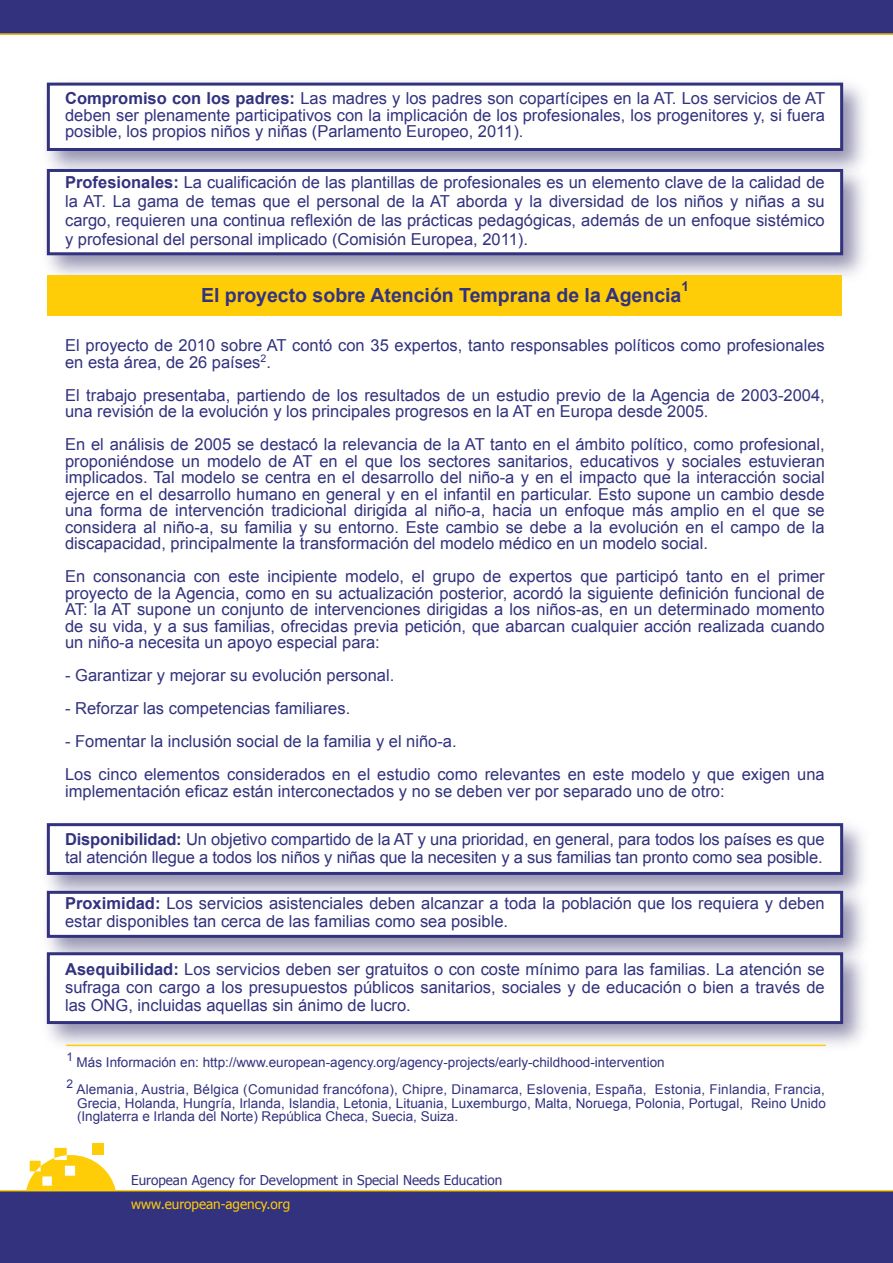
<style>
.page{position:relative;width:893px;height:1263px;background:#fff}
.page>*{position:absolute;margin:0;border:0;box-sizing:border-box;transform-origin:0 0}
.t1{font:700 19.5px "Arial";color:#32327f}
.t2{font:16.5px/16.5px "Arial";color:#32327f;text-align:justify}
.t3{font:13.5px/13.5px "Arial";color:#32327f;text-align:justify}
.t4{font:13.5px "Tahoma";color:#32327f}
.t5{font:13.5px "Tahoma";color:#ffcc08}
.t6{font:700 13.5px "Arial";color:#32327f}
.s1{font-weight:700}
</style>
<div class="page">
<div style="left:0;top:0;width:893px;height:34px;background:#32327f"></div>
<div style="left:0;top:1191px;width:893px;height:72px;background:#32327f"></div>
<div style="left:92px;top:1143px;width:12px;height:11px;background:#ffcc08"></div>
<svg style="left:26px;top:1148px;width:90px;height:42px"></svg>
<hr style="left:0;top:1190px;width:893px;height:1px;background:#ffcc08">
<img style="left:46px;top:82px;width:818px;height:75px">
<div style="left:47px;top:83px;width:796px;height:68px;background:#fff;border:3px solid #32327f"></div>
<div style="left:47px;top:169px;width:796px;height:86px;background:#fff;border:3px solid #32327f"></div>
<img style="left:46px;top:823px;width:818px;height:56px">
<div style="left:47px;top:823px;width:796px;height:52px;background:#fff;border:3px solid #32327f"></div>
<div style="left:47px;top:891px;width:796px;height:47px;background:#fff;border:3px solid #32327f"></div>
<div style="left:47px;top:952px;width:796px;height:72px;background:#fff;border:3px solid #32327f"></div>
<div style="left:47px;top:275px;width:795px;height:41px;background:#ffcc08"></div>
<hr style="left:0;top:33px;width:893px;height:2px;background:#ffcc08">
<hr style="left:66px;top:1044px;width:760px;height:2px;background:#ffcc08">
<p class="t2" style="left:65px;top:90px;width:761px"><span class="s1">Compromiso con los padres:</span> Las madres y los padres son copartícipes en la AT. Los servicios de AT deben ser plenamente participativos con la implicación de los profesionales, los progenitores y, si fuera posible, los propios niños y niñas (Parlamento Europeo, 2011).</p>
<p class="t2" style="left:65px;top:173px;width:761px;line-height:18.8px"><span class="s1">Profesionales:</span> La cualificación de las plantillas de profesionales es un elemento clave de la calidad de la AT. La gama de temas que el personal de la AT aborda y la diversidad de los niños y niñas a su cargo, requieren una continua reflexión de las prácticas pedagógicas, además de un enfoque sistémico y profesional del personal implicado (Comisión Europea, 2011).</p>
<h2 class="t1" style="left:201px;top:282px;width:482px">El proyecto sobre Atención Temprana de la Agencia</h2>
<h2 class="t6" style="left:681px;top:277px;width:9px">1</h2>
<p class="t2" style="left:65px;top:337px;width:761px">El proyecto de 2010 sobre AT contó con 35 expertos, tanto responsables políticos como profesionales en esta área, de 26 países<sup>2</sup>.</p>
<p class="t2" style="left:65px;top:387px;width:761px">El trabajo presentaba, partiendo de los resultados de un estudio previo de la Agencia de 2003-2004, una revisión de la evolución y los principales progresos en la AT en Europa desde 2005.</p>
<p class="t2" style="left:65px;top:436px;width:761px">En el análisis de 2005 se destacó la relevancia de la AT tanto en el ámbito político, como profesional, proponiéndose un modelo de AT en el que los sectores sanitarios, educativos y sociales estuvieran implicados. Tal modelo se centra en el desarrollo del niño-a y en el impacto que la interacción social ejerce en el desarrollo humano en general y en el infantil en particular. Esto supone un cambio desde una forma de intervención tradicional dirigida al niño-a, hacia un enfoque más amplio en el que se considera al niño-a, su familia y su entorno. Este cambio se debe a la evolución en el campo de la discapacidad, principalmente la transformación del modelo médico en un modelo social.</p>
<p class="t2" style="left:65px;top:568px;width:761px">En consonancia con este incipiente modelo, el grupo de expertos que participó tanto en el primer proyecto de la Agencia, como en su actualización posterior, acordó la siguiente definición funcional de AT: la AT supone un conjunto de intervenciones dirigidas a los niños-as, en un determinado momento de su vida, y a sus familias, ofrecidas previa petición, que abarcan cualquier acción realizada cuando un niño-a necesita un apoyo especial para:</p>
<p class="t2" style="left:65px;top:667px;width:331px">- Garantizar y mejorar su evolución personal.</p>
<p class="t2" style="left:65px;top:700px;width:287px">- Reforzar las competencias familiares.</p>
<p class="t2" style="left:65px;top:725px;width:761px;line-height:33px">- Fomentar la inclusión social de la familia y el niño-a.<br>Los cinco elementos considerados en el estudio como relevantes en este modelo y que exigen una</p>
<p class="t2" style="left:65px;top:783px;width:661px">implementación eficaz están interconectados y no se deben ver por separado uno de otro:</p>
<p class="t2" style="left:65px;top:830px;width:761px;line-height:18px"><span class="s1">Disponibilidad:</span> Un objetivo compartido de la AT y una prioridad, en general, para todos los países es que tal atención llegue a todos los niños y niñas que la necesiten y a sus familias tan pronto como sea posible.</p>
<p class="t2" style="left:65px;top:894px;width:761px;line-height:18px"><span class="s1">Proximidad:</span> Los servicios asistenciales deben alcanzar a toda la población que los requiera y deben estar disponibles tan cerca de las familias como sea posible.</p>
<p class="t2" style="left:65px;top:960px;width:761px;line-height:18px"><span class="s1">Asequibilidad:</span> Los servicios deben ser gratuitos o con coste mínimo para las familias. La atención se sufraga con cargo a los presupuestos públicos sanitarios, sociales y de educación o bien a través de las ONG, incluidas aquellas sin ánimo de lucro.</p>
<p class="t3" style="left:67px;top:1056px;width:600px"><sup>1</sup> Más Información en: http://www.european-agency.org/agency-projects/early-childhood-intervention</p>
<p class="t3" style="left:77px;top:1083px;width:750px;text-indent:-10px"><sup>2</sup> Alemania, Austria, Bélgica (Comunidad francófona), Chipre, Dinamarca, Eslovenia, España, Estonia, Finlandia, Francia, Grecia, Holanda, Hungría, Irlanda, Islandia, Letonia, Lituania, Luxemburgo, Malta, Noruega, Polonia, Portugal, Reino Unido (Inglaterra e Irlanda del Norte) República Checa, Suecia, Suiza.</p>
<p class="t4" style="left:131px;top:1171px;width:373px">European Agency for Development in Special Needs Education</p>
<p class="t5" style="left:131px;top:1195px;width:161px">www.european-agency.org</p>
</div>
